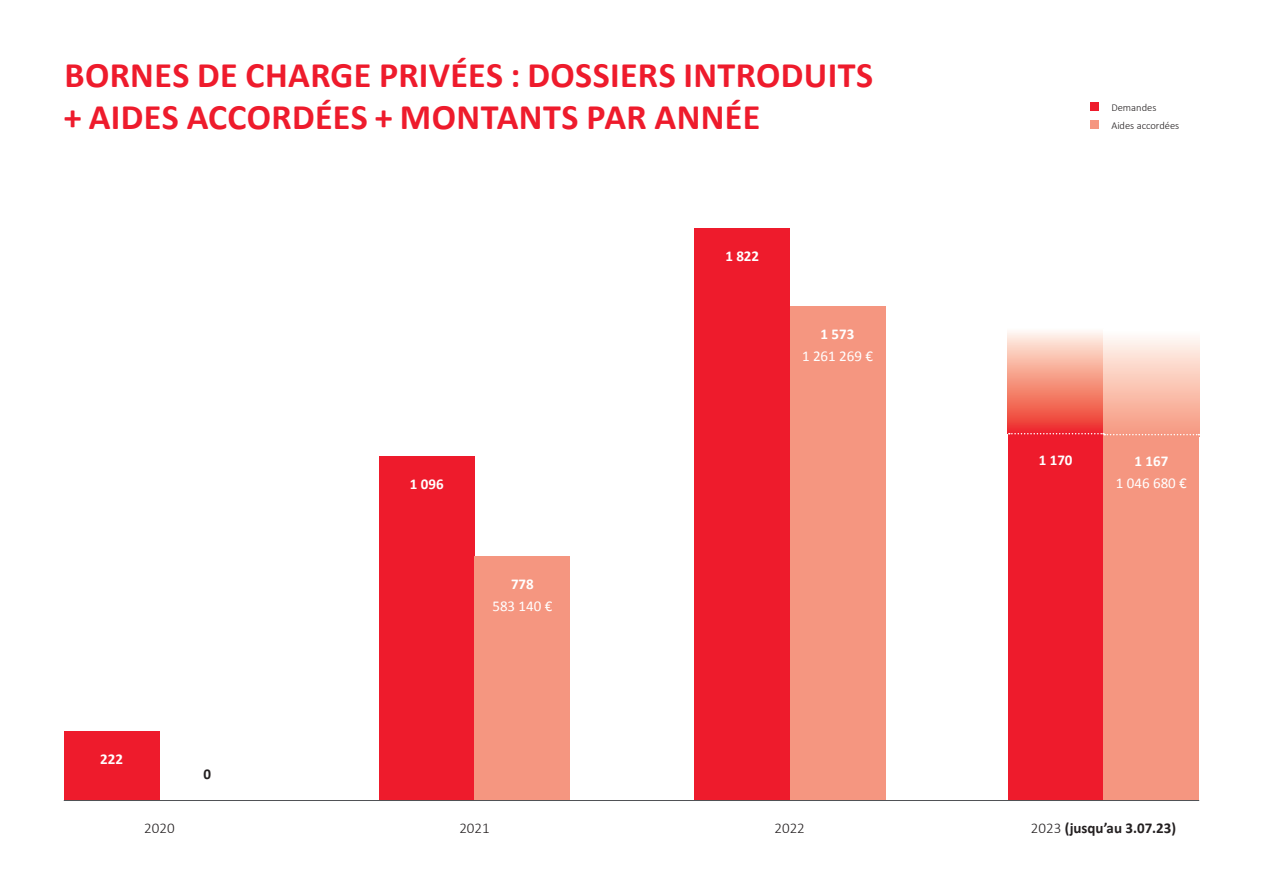
<style>
.page{position:relative;width:1263px;height:893px;background:#fff}
.page>*{position:absolute;margin:0;border:0;box-sizing:border-box;transform-origin:0 0}
.t1{font:700 36px/42px "Calibri";letter-spacing:.01em;color:#ee1b2c}
.t2{font:700 15px "Calibri";color:#fff}
.t3{font:15px "Calibri";color:#fff}
.t4{font:700 15px "Calibri";color:#231f20}
.t5{font:300 15px "Calibri";color:#231f20}
.t6{font:300 10.5px/17.5px "Calibri";color:#231f20}
.s1{font-weight:300}
</style>
<div class="page">
<div style="left:1008px;top:327px;width:95px;height:107px;background:linear-gradient(to bottom,#ffffef,#ed2d1f)"></div>
<div style="left:1103px;top:330px;width:96px;height:106px;background:linear-gradient(to bottom,#fffdf8,#f6977d)"></div>
<div style="left:64px;top:731px;width:95px;height:69px;background:#ee1b2c"></div>
<div style="left:379px;top:456px;width:96px;height:344px;background:#ee1b2c"></div>
<div style="left:475px;top:556px;width:95px;height:244px;background:#f59680"></div>
<div style="left:694px;top:228px;width:96px;height:572px;background:#ee1b2c"></div>
<div style="left:790px;top:306px;width:95px;height:494px;background:#f59680"></div>
<div style="left:1008px;top:433px;width:95px;height:367px;background:#ee1b2c"></div>
<div style="left:1103px;top:434px;width:96px;height:366px;background:#f59680"></div>
<hr style="left:64px;top:800px;width:1135px;height:1px;background:#505255">
<div style="left:1090px;top:103px;width:8px;height:8px;background:#ee1b2c"></div>
<div style="left:1090px;top:120px;width:8px;height:9px;background:#f59680"></div>
<svg style="left:1009px;top:433px;width:190px;height:2px"></svg>
<p class="t1" style="left:64px;top:52px;width:811px">BORNES DE CHARGE PRIVÉES : DOSSIERS INTRODUITS + AIDES ACCORDÉES + MONTANTS PAR ANNÉE</p>
<p class="t2" style="left:100px;top:748px;width:24px">222</p>
<p class="t4" style="left:203px;top:763px;width:9px">0</p>
<p class="t2" style="left:410px;top:473px;width:35px">1 096</p>
<p class="t2" style="left:511px;top:573px;width:24px">778</p>
<p class="t3" style="left:492px;top:595px;width:62px">583 140 €</p>
<p class="t2" style="left:725px;top:245px;width:35px">1 822</p>
<p class="t2" style="left:821px;top:323px;width:35px">1 573</p>
<p class="t3" style="left:802px;top:346px;width:73px">1 261 269 €</p>
<p class="t6" style="left:1111px;top:99px;width:69px">Demandes<br>Aides accordées</p>
<p class="t2" style="left:1039px;top:450px;width:35px">1 170</p>
<p class="t2" style="left:1134px;top:451px;width:35px">1 167</p>
<p class="t3" style="left:1116px;top:473px;width:73px">1 046 680 €</p>
<p class="t5" style="left:144px;top:818px;width:32px">2020</p>
<p class="t5" style="left:459px;top:818px;width:32px">2021</p>
<p class="t5" style="left:774px;top:818px;width:32px">2022</p>
<p class="t4" style="left:1031px;top:817px;width:147px"><span class="s1">2023</span> (jusqu’au 3.07.23)</p>
</div>
